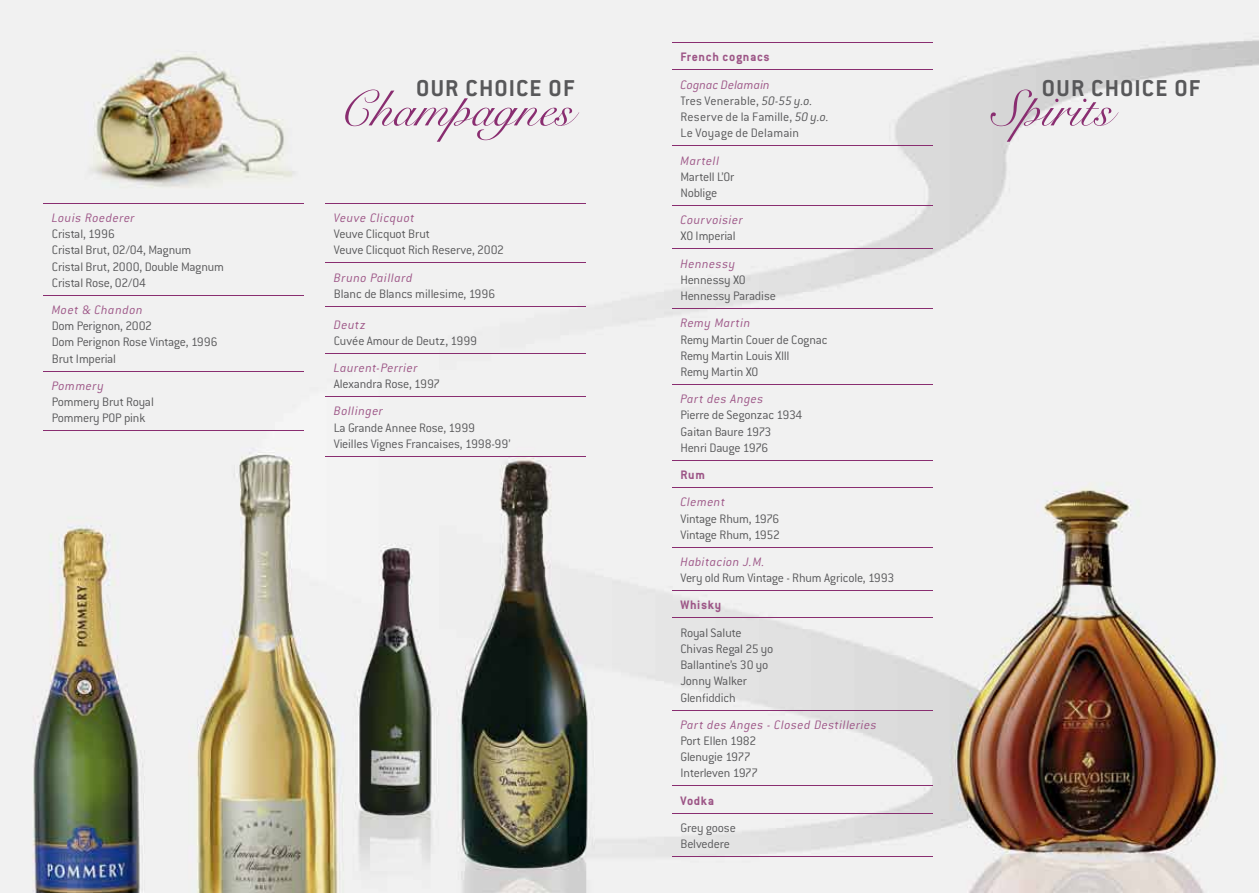
<style>
.page{position:relative;width:1259px;height:893px;background:#fff}
.page>*{position:absolute;margin:0;border:0;box-sizing:border-box;transform-origin:0 0}
.t1{font:50.4px "Snell Roundhand";color:#892d70}
.t2{font:700 25.2px "Conduit ITC";letter-spacing:.045em;color:#58585a}
.t3{font:300 13.5px/16.2px "Conduit ITC";letter-spacing:-.015em;color:#58585a}
.t4{font:italic 300 13.5px "Conduit ITC";letter-spacing:.035em;color:#9d5687}
.t5{font:300 13.5px/16.2px "Conduit ITC";letter-spacing:.01em;color:#58585a}
.t6{font:700 13.5px "Conduit ITC";letter-spacing:.05em;color:#9d5687}
.s1{font-style:italic;color:#9d5687}
.s2{font-style:italic}
</style>
<div class="page">
<img style="left:0;top:0;width:1259px;height:893px">
<hr style="left:43px;top:295px;width:260px;height:1px;background:#892d70">
<hr style="left:43px;top:371px;width:260px;height:1px;background:#892d70">
<hr style="left:43px;top:431px;width:260px;height:1px;background:#892d70">
<hr style="left:43px;top:203px;width:260px;height:1px;background:#892d70">
<hr style="left:325px;top:203px;width:260px;height:1px;background:#892d70">
<hr style="left:325px;top:306px;width:260px;height:1px;background:#892d70">
<hr style="left:325px;top:353px;width:260px;height:1px;background:#892d70">
<hr style="left:325px;top:263px;width:260px;height:1px;background:#892d70">
<hr style="left:325px;top:396px;width:260px;height:1px;background:#892d70">
<hr style="left:325px;top:456px;width:260px;height:1px;background:#892d70">
<hr style="left:672px;top:43px;width:260px;height:1px;background:#892d70">
<hr style="left:672px;top:70px;width:260px;height:1px;background:#892d70">
<hr style="left:672px;top:146px;width:260px;height:1px;background:#892d70">
<hr style="left:672px;top:205px;width:260px;height:1px;background:#892d70">
<hr style="left:672px;top:308px;width:260px;height:1px;background:#892d70">
<hr style="left:672px;top:384px;width:260px;height:1px;background:#892d70">
<hr style="left:672px;top:460px;width:260px;height:1px;background:#892d70">
<hr style="left:672px;top:487px;width:260px;height:1px;background:#892d70">
<hr style="left:672px;top:547px;width:260px;height:1px;background:#892d70">
<hr style="left:672px;top:590px;width:260px;height:1px;background:#892d70">
<hr style="left:672px;top:618px;width:260px;height:1px;background:#892d70">
<hr style="left:672px;top:710px;width:260px;height:1px;background:#892d70">
<hr style="left:672px;top:786px;width:260px;height:1px;background:#892d70">
<hr style="left:672px;top:813px;width:260px;height:1px;background:#892d70">
<hr style="left:672px;top:857px;width:260px;height:1px;background:#892d70">
<hr style="left:672px;top:249px;width:260px;height:1px;background:#892d70">
<p class="t4" style="left:52px;top:210px;width:84px">Louis Roederer</p>
<p class="t3" style="left:52px;top:226px;width:174px">Cristal, 1996<br>Cristal Brut, 02/04, Magnum<br>Cristal Brut, 2000, Double Magnum<br>Cristal Rose, 02/04</p>
<p class="t4" style="left:52px;top:302px;width:92px">Moet &amp; Chandon</p>
<p class="t3" style="left:52px;top:318px;width:167px">Dom Perignon, 2002<br>Dom Perignon Rose Vintage, 1996<br>Brut Imperial</p>
<p class="t4" style="left:52px;top:378px;width:54px">Pommery</p>
<p class="t3" style="left:52px;top:394px;width:104px">Pommery Brut Royal<br>Pommery POP pink</p>
<h2 class="t2" style="left:416px;top:73px;width:160px">OUR CHOICE OF</h2>
<h1 class="t1" style="left:338px;top:80px;width:236px">Champagnes</h1>
<p class="t4" style="left:334px;top:210px;width:82px">Veuve Clicquot</p>
<p class="t3" style="left:334px;top:226px;width:172px">Veuve Clicquot Brut<br>Veuve Clicquot Rich Reserve, 2002</p>
<p class="t4" style="left:334px;top:270px;width:80px">Bruno Paillard</p>
<p class="t3" style="left:334px;top:286px;width:163px">Blanc de Blancs millesime, 1996</p>
<p class="t4" style="left:334px;top:317px;width:33px">Deutz</p>
<p class="t3" style="left:334px;top:332px;width:145px">Cuvée Amour de Deutz, 1999</p>
<p class="t4" style="left:334px;top:360px;width:85px">Laurent-Perrier</p>
<p class="t3" style="left:334px;top:376px;width:108px">Alexandra Rose, 1997</p>
<p class="t4" style="left:334px;top:404px;width:51px">Bollinger</p>
<p class="t3" style="left:334px;top:419px;width:178px">La Grande Annee Rose, 1999<br>Vieilles Vignes Francaises, 1998-99’</p>
<p class="t6" style="left:680px;top:49px;width:91px">French cognacs</p>
<p class="t5" style="left:680px;top:76px;width:150px"><span class="s1">Cognac Delamain<br></span>Tres Venerable, <span class="s2">50-55 y.o.<br></span>Reserve de la Famille, <span class="s2">50 y.o.<br></span>Le Voyage de Delamain</p>
<p class="t4" style="left:680px;top:153px;width:40px">Martell</p>
<p class="t3" style="left:680px;top:168px;width:55px">Martell L’Or<br>Noblige</p>
<p class="t4" style="left:680px;top:213px;width:64px">Courvoisier</p>
<p class="t3" style="left:680px;top:228px;width:57px">XO Imperial</p>
<p class="t4" style="left:680px;top:256px;width:56px">Hennessy</p>
<p class="t3" style="left:680px;top:272px;width:97px">Hennessy XO<br>Hennessy Paradise</p>
<p class="t4" style="left:680px;top:316px;width:72px">Remy Martin</p>
<p class="t3" style="left:680px;top:331px;width:148px">Remy Martin Couer de Cognac<br>Remy Martin Louis XIII<br>Remy Martin XO</p>
<p class="t4" style="left:680px;top:392px;width:84px">Part des Anges</p>
<p class="t3" style="left:680px;top:407px;width:123px">Pierre de Segonzac 1934<br>Gaitan Baure 1973<br>Henri Dauge 1976</p>
<p class="t6" style="left:680px;top:467px;width:26px">Rum</p>
<p class="t4" style="left:680px;top:495px;width:46px">Clement</p>
<p class="t3" style="left:680px;top:510px;width:101px">Vintage Rhum, 1976<br>Vintage Rhum, 1952</p>
<p class="t4" style="left:680px;top:554px;width:86px">Habitacion J.M.</p>
<p class="t3" style="left:680px;top:570px;width:215px">Very old Rum Vintage - Rhum Agricole, 1993</p>
<p class="t6" style="left:680px;top:597px;width:42px">Whisky</p>
<p class="t3" style="left:680px;top:624px;width:94px">Royal Salute<br>Chivas Regal 25 yo<br>Ballantine’s 30 yo<br>Jonny Walker<br>Glenfiddich</p>
<p class="t4" style="left:680px;top:717px;width:198px">Part des Anges - Closed Destilleries</p>
<p class="t3" style="left:680px;top:733px;width:79px">Port Ellen 1982<br>Glenugie 1977<br>Interleven 1977</p>
<p class="t6" style="left:680px;top:793px;width:35px">Vodka</p>
<p class="t3" style="left:680px;top:820px;width:57px">Grey goose<br>Belvedere</p>
<h2 class="t2" style="left:1042px;top:73px;width:160px">OUR CHOICE OF</h2>
<h1 class="t1" style="left:992px;top:80px;width:122px">Spirits</h1>
</div>
